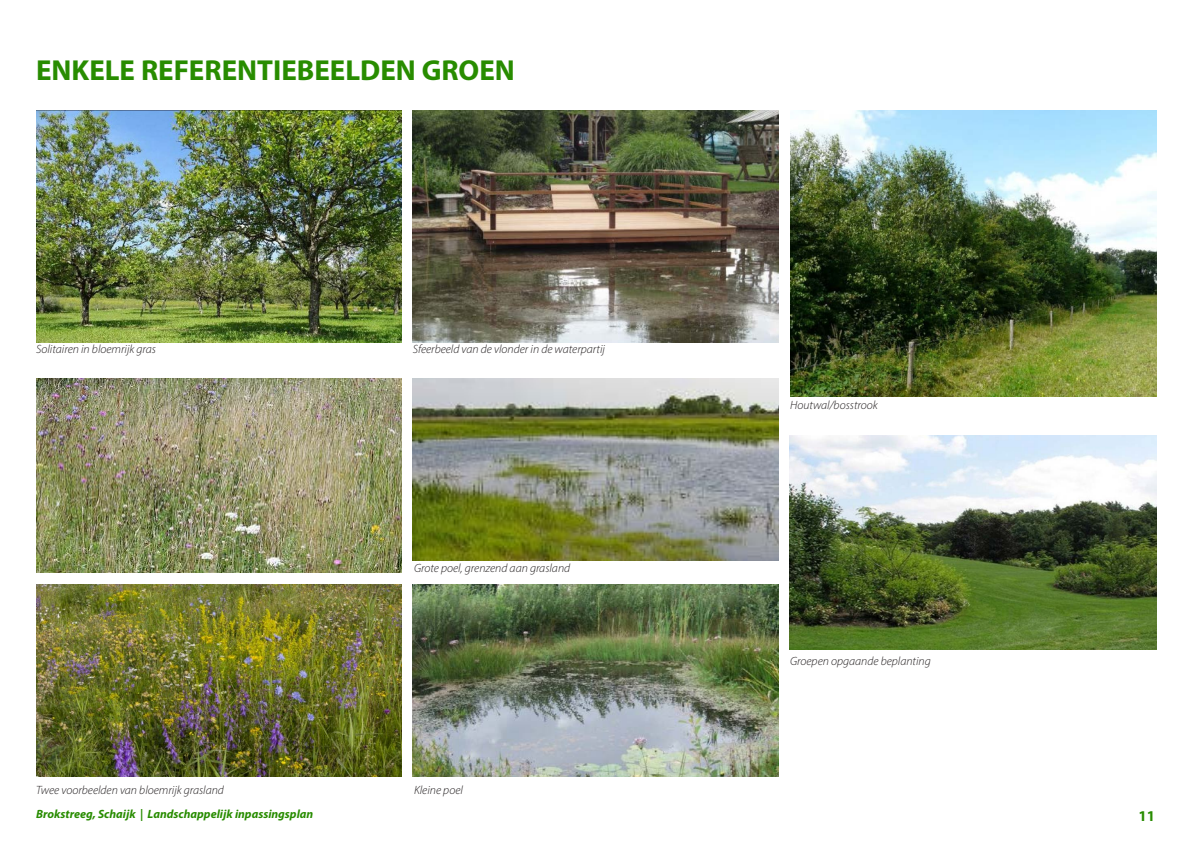
<style>
.page{position:relative;width:1191px;height:842px;background:#fff}
.page>*{position:absolute;margin:0;border:0;box-sizing:border-box;transform-origin:0 0}
.hoofdstuk{font:700 29px "Myriad Pro";color:#288c00}
.t1{font:700 15px "Myriad Pro";color:#288c00}
.Onderschrift{font:italic 300 12px "Myriad Pro";color:#231f20}
.t2{font:italic 700 12px "Myriad Pro";color:#288c00}
</style>
<div class="page">
<img style="left:789px;top:436px;width:367px;height:214px">
<img style="left:36px;top:111px;width:365px;height:231px">
<img style="left:36px;top:379px;width:365px;height:194px">
<img style="left:413px;top:379px;width:365px;height:181px">
<img style="left:790px;top:111px;width:366px;height:286px">
<img style="left:413px;top:111px;width:365px;height:231px">
<img style="left:413px;top:585px;width:365px;height:191px">
<img style="left:36px;top:585px;width:365px;height:191px">
<p class="hoofdstuk" style="left:36px;top:51px;width:480px">ENKELE REFERENTIEBEELDEN GROEN</p>
<p class="Onderschrift" style="left:36px;top:342px;width:121px">Solitairen in bloemrijk gras</p>
<p class="Onderschrift" style="left:36px;top:783px;width:189px">Twee voorbeelden van bloemrijk grasland</p>
<p class="Onderschrift" style="left:413px;top:342px;width:194px">Sfeerbeeld van de vlonder in de waterpartij</p>
<p class="Onderschrift" style="left:414px;top:561px;width:158px">Grote poel, grenzend aan grasland</p>
<p class="Onderschrift" style="left:414px;top:783px;width:50px">Kleine poel</p>
<p class="Onderschrift" style="left:790px;top:398px;width:89px">Houtwal/bosstrook</p>
<p class="Onderschrift" style="left:790px;top:654px;width:142px">Groepen opgaande beplanting</p>
<p class="t2" style="left:36px;top:806px;width:279px">Brokstreeg, Schaijk | Landschappelijk inpassingsplan</p>
<p class="t1" style="left:1138px;top:806px;width:18px">11</p>
</div>
